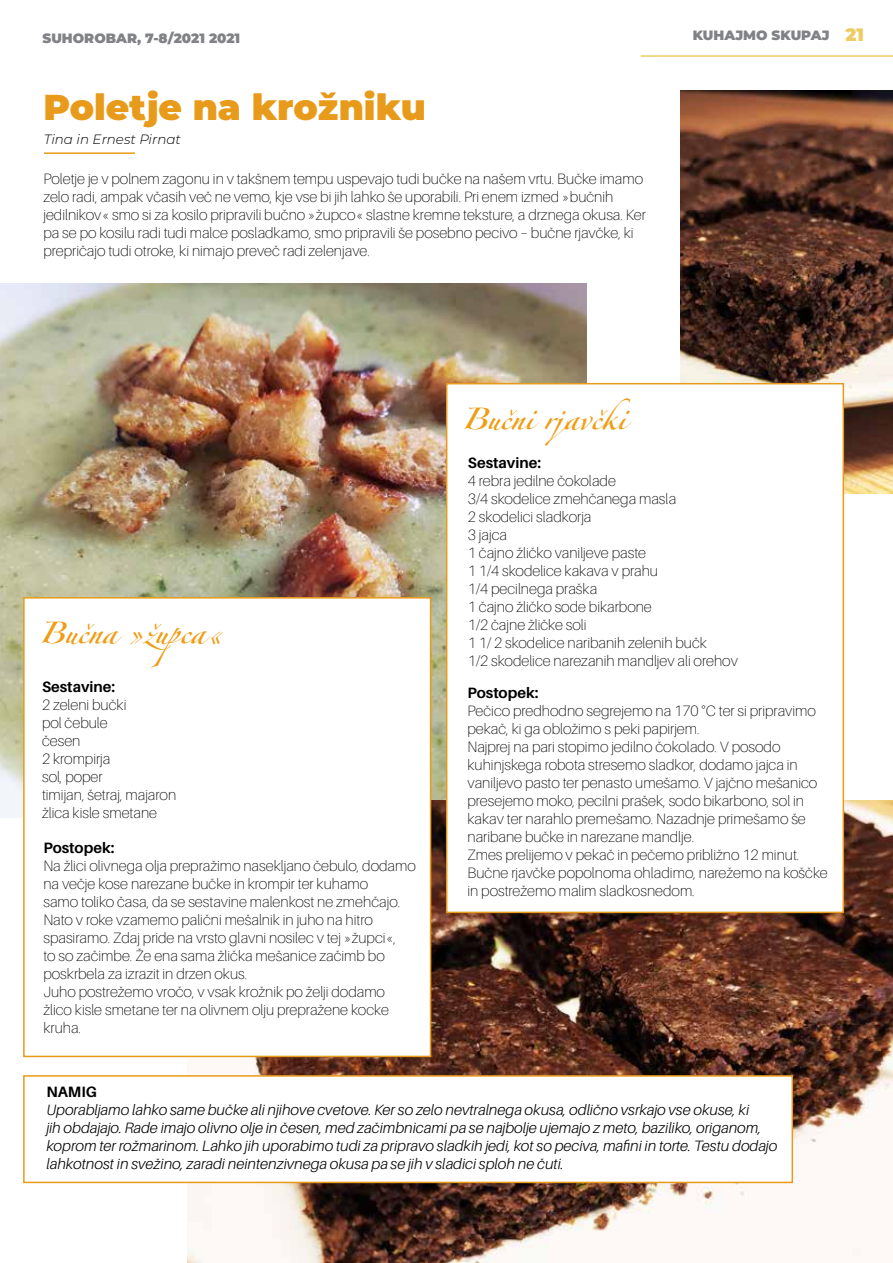
<style>
.page{position:relative;width:893px;height:1263px;background:#fff}
.page>*{position:absolute;margin:0;border:0;box-sizing:border-box;transform-origin:0 0}
.t1{font:48px "Zapfino Forte LT Pro";color:#ef9d16}
.t2{font:900 36px "Montserrat";letter-spacing:-.005em;color:#e89b1b}
.t3{font:100 15px/18px "Aileron";color:#000}
.t4{font:italic 300 15px/18px "Aileron";color:#000}
.t5{font:700 15px "Aileron";color:#000}
.t6{font:900 13.5px "Montserrat";color:#808285}
.t7{font:italic 300 13.5px "Montserrat";color:#000}
.s1{font-size:18px;color:#edcd63}
</style>
<div class="page">
<hr style="left:641px;top:55px;width:252px;height:2px;background:#edcd63">
<img style="left:0;top:283px;width:587px;height:534px">
<img style="left:188px;top:800px;width:705px;height:463px">
<img style="left:680px;top:91px;width:213px;height:402px">
<div style="left:23px;top:1075px;width:770px;height:108px;background:#fff;border:2px solid #e89b1b"></div>
<div style="left:446px;top:383px;width:398px;height:530px;background:#fff;border:2px solid #e89b1b"></div>
<hr style="left:44px;top:152px;width:91px;height:2px;background:#e89b1b">
<div style="left:23px;top:597px;width:408px;height:460px;background:#fff;border:2px solid #e89b1b"></div>
<p class="t6" style="left:43px;top:28px;width:199px">SUHOROBAR, 7-8/2021 2021</p>
<p class="t6" style="left:693px;top:25px;width:173px">KUHAJMO SKUPAJ <span class="s1">21</span></p>
<h2 class="t2" style="left:43px;top:80px;width:384px">Poletje na krožniku</h2>
<p class="t7" style="left:44px;top:130px;width:138px">Tina in Ernest Pirnat</p>
<p class="t3" style="left:43px;top:170px;width:604px">Poletje je v polnem zagonu in v takšnem tempu uspevajo tudi bučke na našem vrtu. Bučke imamo zelo radi, ampak včasih več ne vemo, kje vse bi jih lahko še uporabili. Pri enem izmed »bučnih jedilnikov« smo si za kosilo pripravili bučno »župco« slastne kremne teksture, a drznega okusa. Ker pa se po kosilu radi tudi malce posladkamo, smo pripravili še posebno pecivo – bučne rjavčke, ki prepričajo tudi otroke, ki nimajo preveč radi zelenjave.</p>
<h1 class="t1" style="left:39px;top:598px;width:186px">Bučna »župca«</h1>
<p class="t5" style="left:42px;top:679px;width:75px">Sestavine:</p>
<p class="t3" style="left:42px;top:696px;width:136px">2 zeleni bučki<br>pol čebule<br>česen<br>2 krompirja<br>sol, poper<br>timijan, šetraj, majaron žlica kisle smetane</p>
<p class="t5" style="left:43px;top:839px;width:72px">Postopek:</p>
<p class="t3" style="left:43px;top:857px;width:374px">Na žlici olivnega olja prepražimo nasekljano čebulo, dodamo na večje kose narezane bučke in krompir ter kuhamo<br>samo toliko časa, da se sestavine malenkost ne zmehčajo.<br>Nato v roke vzamemo palični mešalnik in juho na hitro spasiramo. Zdaj pride na vrsto glavni nosilec v tej »župci«,<br>to so začimbe. Že ena sama žlička mešanice začimb bo poskrbela za izrazit in drzen okus.<br>Juho postrežemo vročo, v vsak krožnik po želji dodamo žlico kisle smetane ter na olivnem olju prepražene kocke kruha.</p>
<h1 class="t1" style="left:462px;top:384px;width:166px">Bučni rjavčki</h1>
<p class="t5" style="left:468px;top:454px;width:75px">Sestavine:</p>
<p class="t3" style="left:468px;top:472px;width:271px">4 rebra jedilne čokolade<br>3/4 skodelice zmehčanega masla<br>2 skodelici sladkorja<br>3 jajca<br>1 čajno žličko vaniljeve paste<br>1 1/4 skodelice kakava v prahu<br>1/4 pecilnega praška<br>1 čajno žličko sode bikarbone<br>1/2 čajne žličke soli<br>1 1/ 2 skodelice naribanih zelenih bučk<br>1/2 skodelice narezanih mandljev ali orehov</p>
<p class="t5" style="left:467px;top:684px;width:72px">Postopek:</p>
<p class="t3" style="left:467px;top:702px;width:362px">Pečico predhodno segrejemo na 170 °C ter si pripravimo pekač, ki ga obložimo s peki papirjem.<br>Najprej na pari stopimo jedilno čokolado. V posodo kuhinjskega robota stresemo sladkor, dodamo jajca in vaniljevo pasto ter penasto umešamo. V jajčno mešanico presejemo moko, pecilni prašek, sodo bikarbono, sol in kakav ter narahlo premešamo. Nazadnje primešamo še naribane bučke in narezane mandlje.<br>Zmes prelijemo v pekač in pečemo približno 12 minut.<br>Bučne rjavčke popolnoma ohladimo, narežemo na koščke in postrežemo malim sladkosnedom.</p>
<p class="t5" style="left:46px;top:1083px;width:52px">NAMIG</p>
<p class="t4" style="left:46px;top:1101px;width:732px">Uporabljamo lahko same bučke ali njihove cvetove. Ker so zelo nevtralnega okusa, odlično vsrkajo vse okuse, ki<br>jih obdajajo. Rade imajo olivno olje in česen, med začimbnicami pa se najbolje ujemajo z meto, baziliko, origanom, koprom ter rožmarinom. Lahko jih uporabimo tudi za pripravo sladkih jedi, kot so peciva, mafini in torte. Testu dodajo lahkotnost in svežino, zaradi neintenzivnega okusa pa se jih v sladici sploh ne čuti.</p>
</div>
